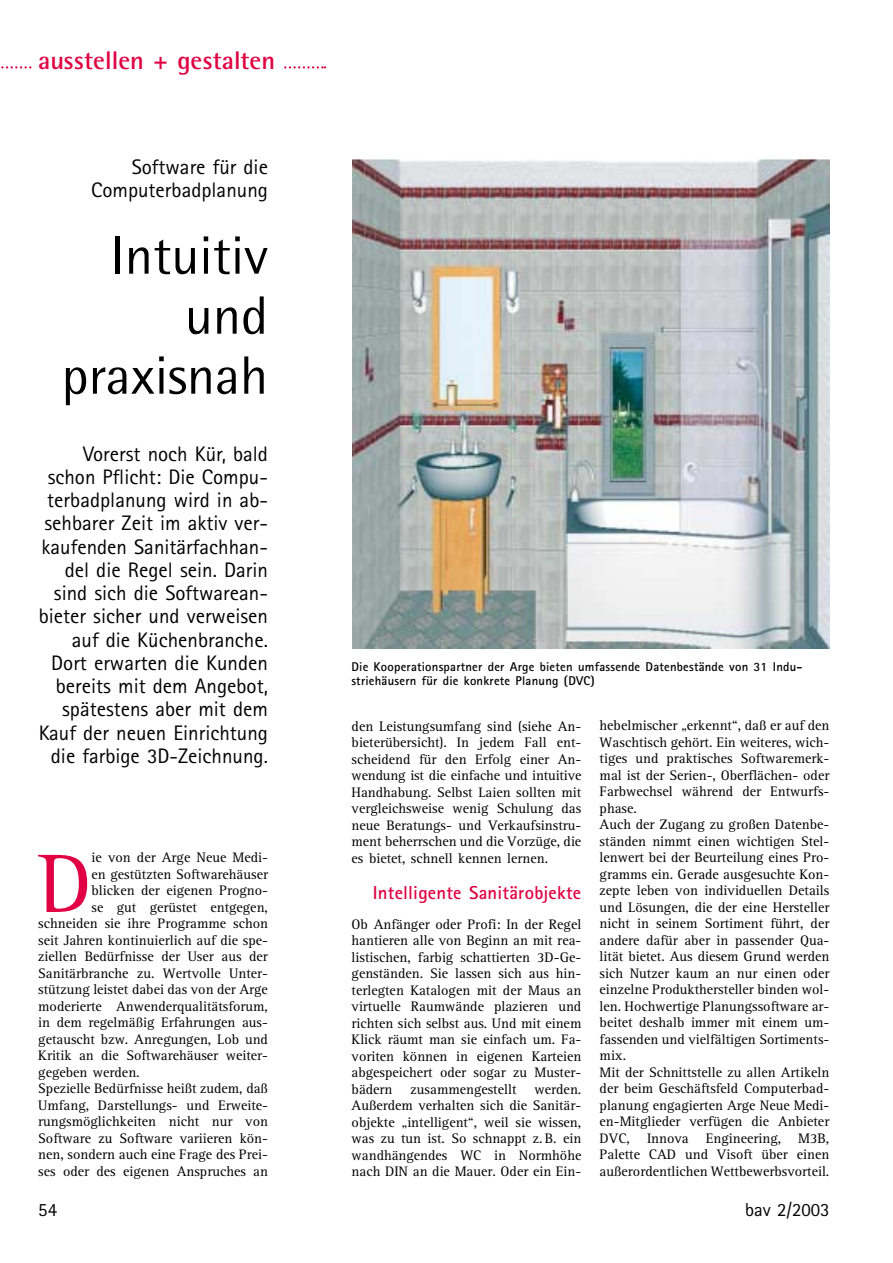
<style>
.page{position:relative;width:893px;height:1263px;background:#fff}
.page>*{position:absolute;margin:0;border:0;box-sizing:border-box;transform-origin:0 0}
.t1{font:84.75px "Rotis Semi Serif";color:#e00043}
.t2{font:54px/60px "Rotis Semi Sans";color:#000;text-align:right}
.t3{font:700 25.5px "Rotis Semi Sans";color:#e00043}
.t4{font:21px/23.2px "Rotis Sans Serif";color:#000;text-align:right}
.t5{font:700 18.75px "Rotis Sans Serif";letter-spacing:.01em;color:#e00043}
.t6{font:18.75px "Rotis Sans Serif";color:#000}
.t7{font:14.25px/16.5px "Rotis Serif";color:#000;text-align:justify}
.t8{font:700 12.75px/14.2px "Rotis Sans Serif";letter-spacing:.015em;color:#000}
</style>
<div class="page">
<svg style="left:1px;top:66px;width:325px;height:3px"></svg>
<div style="left:32px;top:51px;width:249px;height:31px;background:#fff"></div>
<img style="left:353px;top:159px;width:476px;height:489px">
<h3 class="t3" style="left:38px;top:51px;width:238px">ausstellen + gestalten</h3>
<h3 class="t4" style="left:91px;top:157px;width:178px">Software für die<br>Computerbadplanung</h3>
<h2 class="t2" style="left:62px;top:231px;width:208px">Intuitiv und praxisnah</h2>
<p class="t4" style="left:39px;top:444px;width:231px">Vorerst noch Kür, bald schon Pflicht: Die Compu&shy;terbadplanung wird in ab&shy;sehbarer Zeit im aktiv ver&shy;kaufenden Sanitärfachhan&shy;del die Regel sein. Darin sind sich die Softwarean&shy;bieter sicher und verweisen auf die Küchenbranche.<br>Dort erwarten die Kunden bereits mit dem Angebot, spätestens aber mit dem<br>Kauf der neuen Einrichtung die farbige 3D-Zeichnung.</p>
<h1 class="t1" style="left:38px;top:853px;width:55px">D</h1>
<p class="t7" style="left:92px;top:851px;width:178px">ie von der Arge Neue Medi-</p>
<p class="t7" style="left:92px;top:867px;width:178px">en gestützten Softwarehäuser</p>
<p class="t7" style="left:92px;top:884px;width:178px">blicken der eigenen Progno-</p>
<p class="t7" style="left:92px;top:900px;width:178px">se gut gerüstet entgegen,</p>
<p class="t7" style="left:38px;top:917px;width:231px">schneiden sie ihre Programme schon</p>
<p class="t7" style="left:38px;top:933px;width:231px">seit Jahren kontinuierlich auf die spe-</p>
<p class="t7" style="left:38px;top:950px;width:231px">ziellen Bedürfnisse der User aus der</p>
<p class="t7" style="left:38px;top:966px;width:231px">Sanitärbranche zu. Wertvolle Unter-</p>
<p class="t7" style="left:38px;top:983px;width:231px">stützung leistet dabei das von der Arge</p>
<p class="t7" style="left:38px;top:999px;width:231px">moderierte Anwenderqualitätsforum,</p>
<p class="t7" style="left:38px;top:1016px;width:231px">in dem regelmäßig Erfahrungen aus-</p>
<p class="t7" style="left:38px;top:1032px;width:231px">getauscht bzw. Anregungen, Lob und</p>
<p class="t7" style="left:38px;top:1049px;width:231px">Kritik an die Softwarehäuser weiter-</p>
<p class="t7" style="left:38px;top:1065px;width:103px">gegeben werden.</p>
<p class="t7" style="left:38px;top:1082px;width:231px">Spezielle Bedürfnisse heißt zudem, daß</p>
<p class="t7" style="left:38px;top:1098px;width:231px">Umfang, Darstellungs- und Erweite-</p>
<p class="t7" style="left:38px;top:1115px;width:231px">rungsmöglichkeiten nicht nur von</p>
<p class="t7" style="left:38px;top:1131px;width:231px">Software zu Software variieren kön-</p>
<p class="t7" style="left:38px;top:1148px;width:231px">nen, sondern auch eine Frage des Prei-</p>
<p class="t7" style="left:38px;top:1164px;width:231px">ses oder des eigenen Anspruches an</p>
<p class="t8" style="left:351px;top:661px;width:452px">Die Kooperationspartner der Arge bieten umfassende Datenbestände von 31 Indu&shy;striehäusern für die konkrete Planung (DVC)</p>
<p class="t7" style="left:351px;top:719px;width:231px">den Leistungsumfang sind (siehe An&shy;bieterübersicht). In jedem Fall ent&shy;scheidend für den Erfolg einer An&shy;wendung ist die einfache und intuitive Handhabung. Selbst Laien sollten mit vergleichsweise wenig Schulung das neue Beratungs- und Verkaufsinstru&shy;ment beherrschen und die Vorzüge, die es bietet, schnell kennen lernen.</p>
<h3 class="t5" style="left:373px;top:886px;width:210px">Intelligente Sanitärobjekte</h3>
<p class="t7" style="left:351px;top:917px;width:231px">Ob Anfänger oder Profi: In der Regel hantieren alle von Beginn an mit rea&shy;listischen, farbig schattierten 3D-Ge&shy;genständen. Sie lassen sich aus hin&shy;terlegten Katalogen mit der Maus an virtuelle Raumwände plazieren und richten sich selbst aus. Und mit einem Klick räumt man sie einfach um. Fa&shy;voriten können in eigenen Karteien abgespeichert oder sogar zu Muster&shy;bädern</p>
<p class="t7" style="left:351px;top:1082px;width:231px;text-indent:183px">werden.<br>Außerdem verhalten sich die Sanitär&shy;objekte „intelligent“, weil sie wissen, was zu tun ist. So schnappt z. B. ein wandhängendes WC in Normhöhe nach DIN an die Mauer. Oder ein Ein-</p>
<p class="t7" style="left:410px;top:1082px;width:107px">zusammengestellt</p>
<p class="t7" style="left:599px;top:718px;width:231px;text-align:left">hebelmischer „erkennt“, daß er auf den Waschtisch gehört. Ein weiteres, wich&shy;tiges und praktisches Softwaremerk&shy;mal ist der Serien-, Oberflächen- oder Farbwechsel während der Entwurfs&shy;phase.<br>Auch der Zugang zu großen Datenbe&shy;ständen nimmt einen wichtigen Stel&shy;lenwert bei der Beurteilung eines Pro&shy;gramms ein. Gerade ausgesuchte Kon&shy;zepte leben von individuellen Details und Lösungen, die der eine Hersteller nicht in seinem Sortiment führt, der andere dafür aber in passender Qua&shy;lität bietet. Aus diesem Grund werden sich Nutzer kaum an nur einen oder einzelne Produkthersteller binden wol&shy;len. Hochwertige Planungssoftware ar&shy;beitet deshalb immer mit einem um&shy;fassenden und vielfältigen Sortiments&shy;mix.<br>Mit der Schnittstelle zu allen Artikeln der beim Geschäftsfeld Computerbad&shy;planung engagierten Arge Neue Medi&shy;en-Mitglieder verfügen die Anbieter DVC, Innova Engineering, M3B, Palette CAD und Visoft über einen außerordentlichen Wettbewerbsvorteil.</p>
<h3 class="t6" style="left:38px;top:1203px;width:20px">54</h3>
<h3 class="t6" style="left:745px;top:1203px;width:86px">bav 2/2003</h3>
</div>
